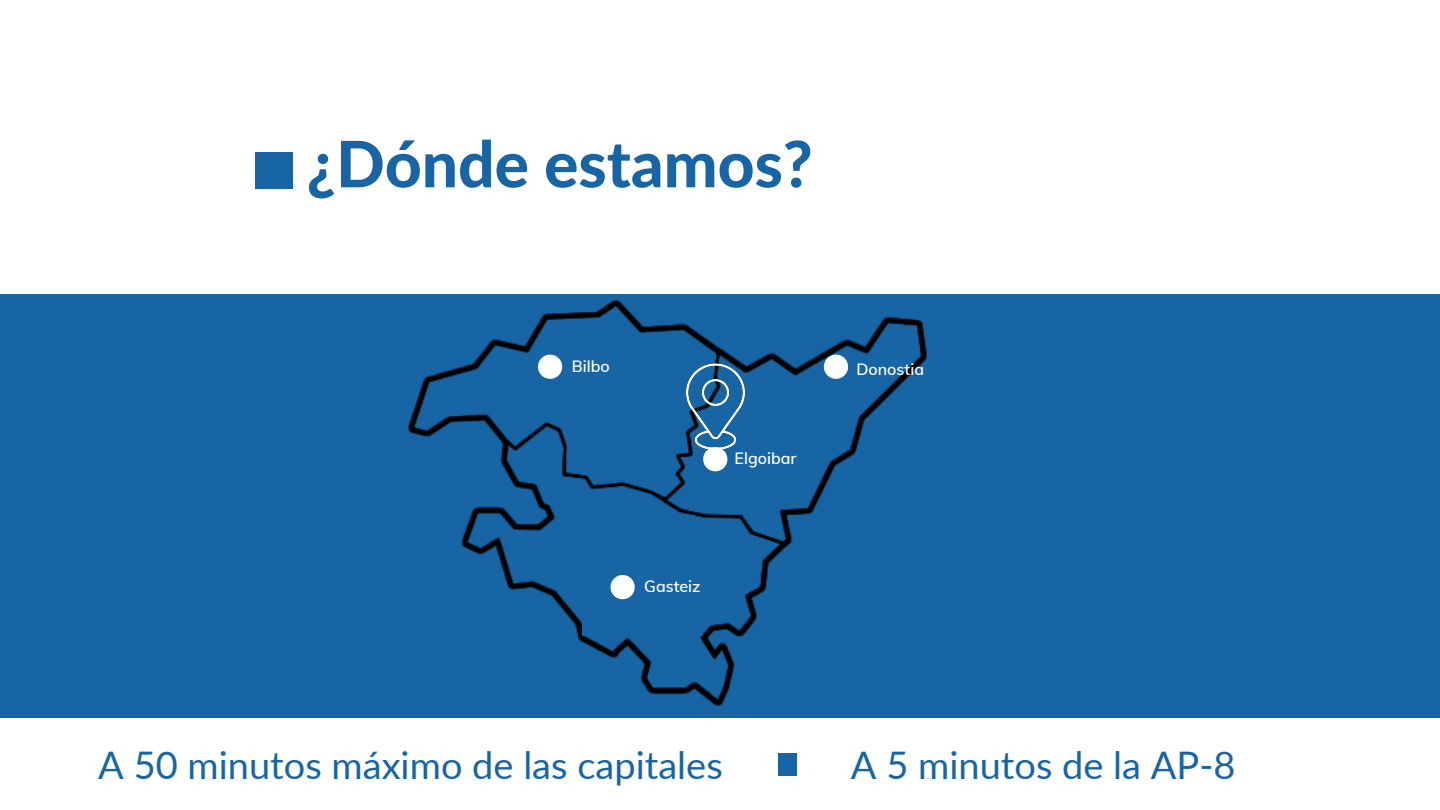
<style>
.page{position:relative;width:1440px;height:810px;background:#fff}
.page>*{position:absolute;margin:0;border:0;box-sizing:border-box;transform-origin:0 0}
.t1{font:800 64px "Lato";color:#1765a4}
.t2{font:38px "Lato";color:#1765a4}
.t3{font:600 16px "Muli";color:#fff}
</style>
<div class="page">
<div style="left:0;top:294px;width:1440px;height:425px;background:#1765a4"></div>
<img style="left:274px;top:300px;width:787px;height:419px">
<img style="left:687px;top:357px;width:57px;height:92px">
<svg style="left:538px;top:355px;width:24px;height:24px"></svg>
<svg style="left:824px;top:355px;width:24px;height:24px"></svg>
<div style="left:583px;top:563px;width:120px;height:73px;background:#1765a4"></div>
<svg style="left:611px;top:575px;width:24px;height:24px"></svg>
<div style="left:255px;top:152px;width:38px;height:37px;background:#1765a4"></div>
<svg style="left:703px;top:447px;width:24px;height:24px"></svg>
<div style="left:778px;top:753px;width:18px;height:22px;background:#1765a4"></div>
<p class="t1" style="left:307px;top:124px;width:508px">¿Dónde estamos?</p>
<p class="t3" style="left:572px;top:356px;width:39px">Bilbo</p>
<p class="t3" style="left:857px;top:358px;width:69px">Donostia</p>
<p class="t3" style="left:735px;top:448px;width:63px">Elgoibar</p>
<p class="t3" style="left:644px;top:576px;width:58px">Gasteiz</p>
<p class="t2" style="left:98px;top:741px;width:626px">A 50 minutos máximo de las capitales</p>
<p class="t2" style="left:851px;top:741px;width:386px">A 5 minutos de la AP-8</p>
</div>
